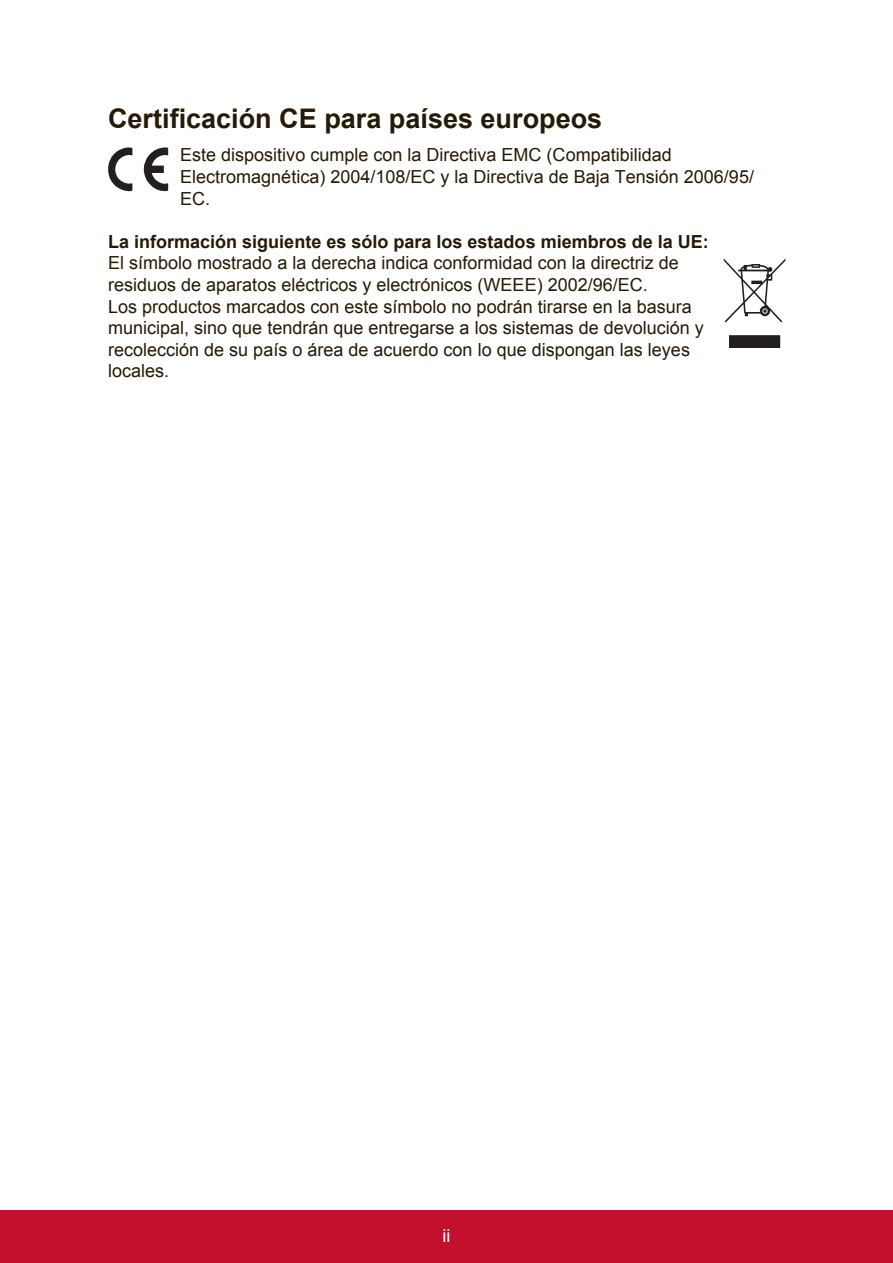
<style>
.page{position:relative;width:893px;height:1263px;background:#fff}
.page>*{position:absolute;margin:0;border:0;box-sizing:border-box;transform-origin:0 0}
.t1{font:700 27px "Arial";color:#251a05}
.t2{font:18px/21.6px "Arial";color:#251a05}
.t3{font:700 18px "Arial";color:#251a05}
.t4{font:18px "Arial";color:#fff}
</style>
<div class="page">
<div style="left:0;top:1210px;width:892px;height:53px;background:#c3102f"></div>
<svg style="left:108px;top:147px;width:24px;height:44px"></svg>
<svg style="left:143px;top:147px;width:25px;height:44px"></svg>
<svg style="left:729px;top:335px;width:50px;height:13px"></svg>
<svg style="left:723px;top:258px;width:62px;height:64px"></svg>
<h1 class="t1" style="left:108px;top:100px;width:495px">Certificación CE para países europeos</h1>
<p class="t2" style="left:180px;top:144px;width:575px">Este dispositivo cumple con la Directiva EMC (Compatibilidad<br>Electromagnética) 2004/108/EC y la Directiva de Baja Tensión 2006/95/<br>EC.</p>
<p class="t3" style="left:108px;top:229px;width:602px">La información siguiente es sólo para los estados miembros de la UE:</p>
<p class="t2" style="left:108px;top:252px;width:597px">El símbolo mostrado a la derecha indica conformidad con la directriz de residuos de aparatos eléctricos y electrónicos (WEEE) 2002/96/EC.<br>Los productos marcados con este símbolo no podrán tirarse en la basura municipal, sino que tendrán que entregarse a los sistemas de devolución y recolección de su país o área de acuerdo con lo que dispongan las leyes locales.</p>
<p class="t4" style="left:442px;top:1223px;width:9px">ii</p>
</div>
